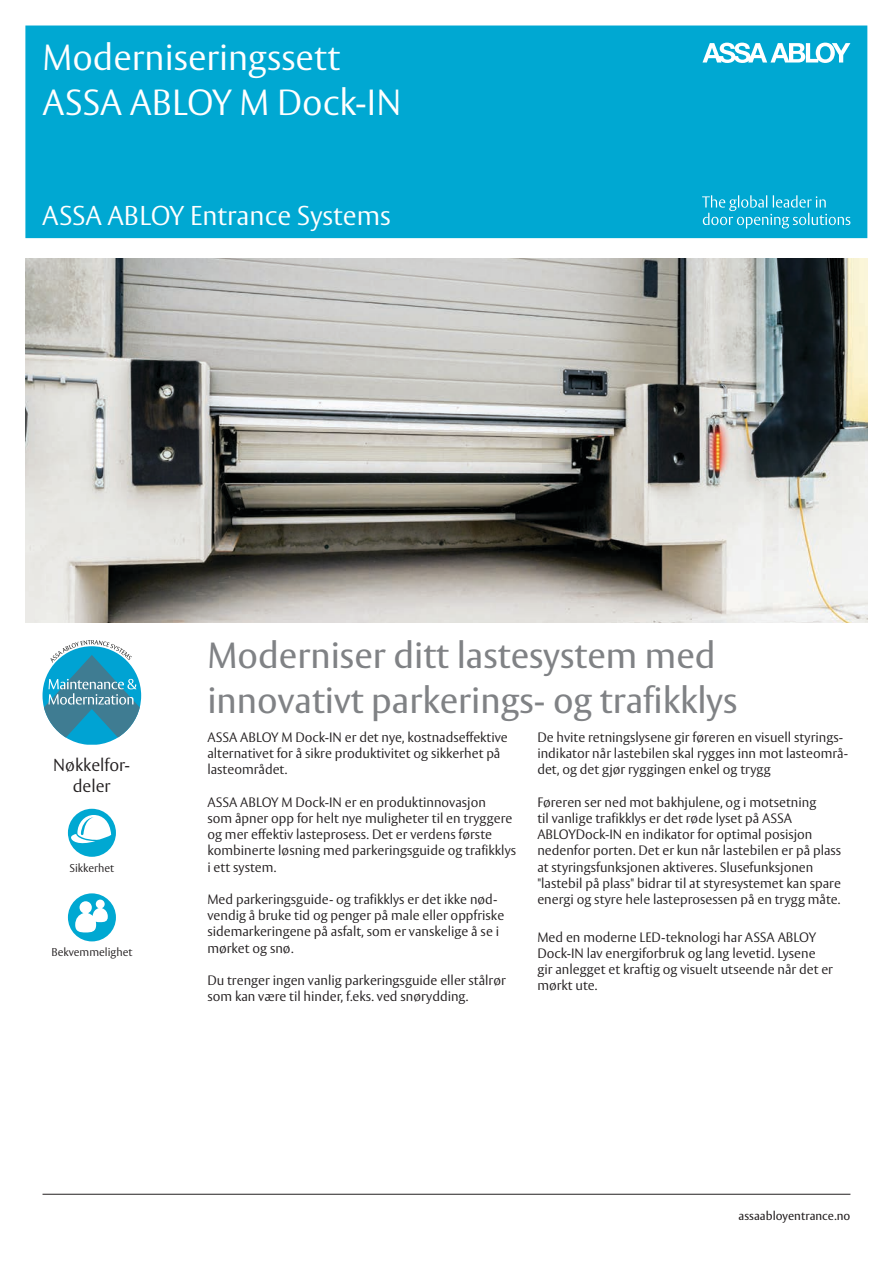
<style>
.page{position:relative;width:893px;height:1263px;background:#fff}
.page>*{position:absolute;margin:0;border:0;box-sizing:border-box;transform-origin:0 0}
.t1{font:36px/45px "ASSA Vesta";color:#808285}
.t2{font:300 36px/45px "ASSA Vesta";color:#fff}
.t3{font:300 27px "ASSA Vesta";color:#fff}
.t4{font:300 17.25px/21px "ASSA Vesta";color:#231f20;text-align:center}
.t5{font:300 13.5px/16.2px "ASSA Vesta";color:#231f20}
.t6{font:12px "ASSA Vesta";color:#231f20}
.t7{font:300 11.25px "ASSA Vesta";color:#231f20}
</style>
<div class="page">
<div style="left:25px;top:26px;width:842px;height:212px;background:#00a8d2"></div>
<svg style="left:709px;top:48px;width:5px;height:7px"></svg>
<svg style="left:777px;top:200px;width:27px;height:7px"></svg>
<svg style="left:704px;top:218px;width:22px;height:6px"></svg>
<svg style="left:724px;top:46px;width:22px;height:14px"></svg>
<div style="left:820px;top:46px;width:10px;height:13px;background:#00a8d2;border-radius:50%"></div>
<div style="left:68px;top:809px;width:48px;height:48px;background:#00a8d2;border-radius:50%"></div>
<svg style="left:71px;top:815px;width:40px;height:31px"></svg>
<div style="left:68px;top:893px;width:48px;height:48px;background:#00a8d2;border-radius:50%"></div>
<svg style="left:75px;top:899px;width:33px;height:33px"></svg>
<svg style="left:43px;top:640px;width:98px;height:105px"></svg>
<img style="left:25px;top:259px;width:842px;height:364px">
<hr style="left:43px;top:1194px;width:807px;height:1px;background:#231f20">
<h1 class="t2" style="left:42px;top:37px;width:360px">Moderniseringssett<br>ASSA ABLOY M Dock-IN</h1>
<h2 class="t3" style="left:42px;top:199px;width:350px">ASSA ABLOY Entrance Systems</h2>
<p class="t4" style="left:53px;top:755px;width:78px">Nøkkelfor&shy;deler</p>
<p class="t7" style="left:69px;top:861px;width:46px">Sikkerhet</p>
<p class="t7" style="left:51px;top:945px;width:83px">Bekvemmelighet</p>
<h1 class="t1" style="left:207px;top:634px;width:532px">Moderniser ditt lastesystem med innovativt parkerings- og trafikklys</h1>
<p class="t5" style="left:207px;top:730px;width:302px">ASSA ABLOY M Dock-IN er det nye, kostnadseffektive alternativet for å sikre produktivitet og sikkerhet på lasteområdet.</p>
<p class="t5" style="left:207px;top:794px;width:310px">ASSA ABLOY M Dock-IN er en produktinnovasjon<br>som åpner opp for helt nye muligheter til en tryggere og mer effektiv lasteprosess. Det er verdens første kombinerte løsning med parkeringsguide og trafikklys i ett system.</p>
<p class="t5" style="left:207px;top:892px;width:298px">Med parkeringsguide- og trafikklys er det ikke nød&shy;vendig å bruke tid og penger på male eller oppfriske sidemarkeringene på asfalt, som er vanskelige å se i mørket og snø.</p>
<p class="t5" style="left:207px;top:973px;width:300px">Du trenger ingen vanlig parkeringsguide eller stålrør som kan være til hinder, f.eks. ved snørydding.</p>
<p class="t5" style="left:537px;top:730px;width:312px">De hvite retningslysene gir føreren en visuell styrings&shy;indikator når lastebilen skal rygges inn mot lasteområ&shy;det, og det gjør ryggingen enkel og trygg</p>
<p class="t5" style="left:537px;top:794px;width:305px">Føreren ser ned mot bakhjulene, og i motsetning<br>til vanlige trafikklys er det røde lyset på ASSA ABLOYDock-IN en indikator for optimal posisjon nedenfor porten. Det er kun når lastebilen er på plass at styringsfunksjonen aktiveres. Slusefunksjonen "lastebil på plass" bidrar til at styresystemet kan spare energi og styre hele lasteprosessen på en trygg måte.</p>
<p class="t5" style="left:537px;top:929px;width:297px">Med en moderne LED-teknologi har ASSA ABLOY Dock-IN lav energiforbruk og lang levetid. Lysene gir anlegget et kraftig og visuelt utseende når det er mørkt ute.</p>
<p class="t6" style="left:739px;top:1209px;width:113px">assaabloyentrance.no</p>
</div>
